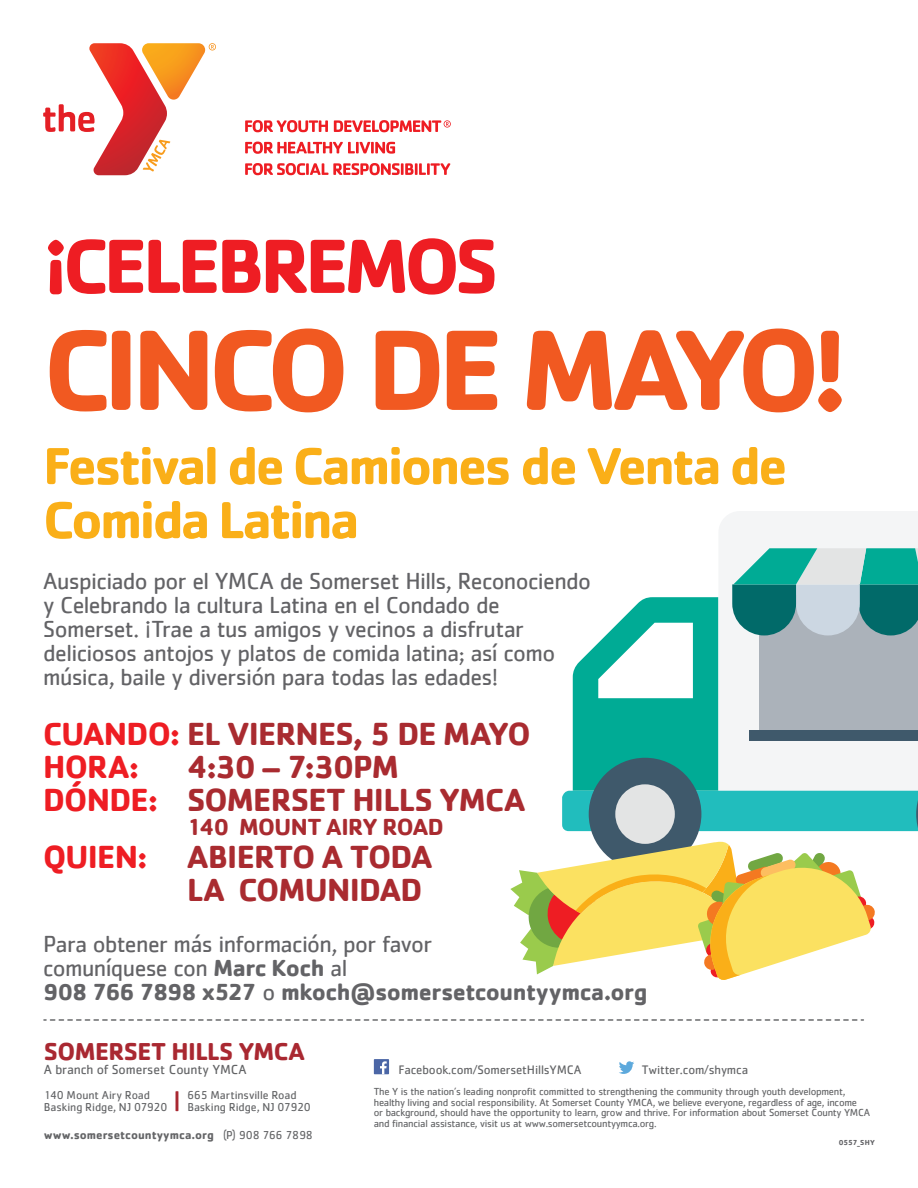
<style>
.page{position:relative;width:918px;height:1188px;background:#fff}
.page>*{position:absolute;margin:0;border:0;box-sizing:border-box;transform-origin:0 0}
.t1{font:700 118.5px "Cachet";letter-spacing:-.065em;color:#f15921}
.t2{font:700 79.5px "Cachet";letter-spacing:-.065em;color:#ee1d23}
.t3{font:700 54px/54px "Cachet";letter-spacing:-.055em;color:#faaf18}
.t4{font:700 33px/33px "Cachet";letter-spacing:-.025em;color:#a92b30}
.t5{font:700 25.35px "Cachet";letter-spacing:-.025em;color:#a92831}
.t6{font:24px/24px "Cachet";letter-spacing:-.025em;color:#636366}
.t7{font:700 24px "Cachet";letter-spacing:-.025em;color:#a92b30}
.t8{font:13.65px "Cachet";letter-spacing:-.005em;color:#636466}
.t9{font:12.75px "Cachet";letter-spacing:-.01em;color:#636466}
.t10{font:11.85px/12px "Cachet";letter-spacing:-.005em;color:#636466}
.t11{font:700 11.85px "Cachet";letter-spacing:-.005em;color:#636466}
.t12{font:10.65px/10.6px "Cachet";letter-spacing:-.025em;color:#636466}
.t13{font:700 7.5px "Cachet";color:#636366}
.s1{color:#ee1d23}
.s2{font-weight:700}
.s3{font-weight:400}
</style>
<div class="page">
<svg style="left:43px;top:43px;width:173px;height:132px"></svg>
<svg style="left:245px;top:120px;width:83px;height:12px"></svg>
<svg style="left:245px;top:142px;width:150px;height:12px"></svg>
<svg style="left:245px;top:163px;width:205px;height:12px"></svg>
<svg style="left:334px;top:120px;width:117px;height:12px"></svg>
<div style="left:719px;top:511px;width:199px;height:37px;background:#f4f5f6"></div>
<svg style="left:510px;top:548px;width:408px;height:432px"></svg>
<svg style="left:176px;top:1091px;width:2px;height:20px"></svg>
<div style="left:374px;top:1059px;width:15px;height:15px;background:#4b66a6"></div>
<svg style="left:380px;top:1061px;width:7px;height:13px"></svg>
<svg style="left:619px;top:1061px;width:15px;height:13px"></svg>
<svg style="left:44px;top:1019px;width:819px;height:2px"></svg>
<h2 class="t2" style="left:43px;top:215px;width:457px">¡CELEBREMOS</h2>
<h1 class="t1" style="left:43px;top:293px;width:807px">CINCO DE MAYO!</h1>
<h3 class="t3" style="left:43px;top:437px;width:746px">Festival de Camiones de Venta de<br>Comida Latina</h3>
<p class="t6" style="left:43px;top:569px;width:549px">Auspiciado por el YMCA de Somerset Hills, Reconociendo y Celebrando la cultura Latina en el Condado de Somerset. ¡Trae a tus amigos y vecinos a disfrutar deliciosos antojos y platos de comida latina; así como música, baile y diversión para todas las edades!</p>
<h3 class="t4" style="left:43px;top:716px;width:489px"><span class="s1">CUANDO:</span> EL VIERNES, 5 DE MAYO<br><span class="s1">HORA:</span></h3>
<h3 class="t4" style="left:43px;top:749px;width:484px;text-align:center">4:30 – 7:30PM<br><span class="s1">DÓNDE:</span> SOMERSET HILLS YMCA</h3>
<h3 class="t7" style="left:187px;top:812px;width:258px">140 MOUNT AIRY ROAD</h3>
<h3 class="t4" style="left:187px;top:839px;width:247px;text-indent:-144px"><span class="s1">QUIEN:</span> ABIERTO A TODA<br>LA COMUNIDAD</h3>
<h3 class="t6" style="left:43px;top:932px;width:606px">Para obtener más información, por favor<br>comuníquese con <span class="s2">Marc Koch</span> al<br><span class="s2">908 766 7898 x527</span> o <span class="s2">mkoch@somersetcountyymca.org</span></h3>
<h3 class="t5" style="left:44px;top:1035px;width:262px">SOMERSET HILLS YMCA</h3>
<p class="t10" style="left:44px;top:1089px;width:125px">140 Mount Airy Road<br>Basking Ridge, NJ 07920</p>
<p class="t11" style="left:44px;top:1127px;width:271px">www.somersetcountyymca.org <span class="s3">(P) 908 766 7898</span></p>
<p class="t8" style="left:44px;top:1062px;width:204px">A branch of Somerset County YMCA</p>
<p class="t9" style="left:398px;top:1063px;width:185px">Facebook.com/SomersetHillsYMCA</p>
<p class="t9" style="left:642px;top:1063px;width:108px">Twitter.com/shymca</p>
<p class="t12" style="left:374px;top:1086px;width:498px">The Y is the nation’s leading nonprofit committed to strengthening the community through youth development, healthy living and social responsibility. At Somerset County YMCA, we believe everyone, regardless of age, income<br>or background, should have the opportunity to learn, grow and thrive. For information about Somerset County YMCA and financial assistance, visit us at www.somersetcountyymca.org.</p>
<p class="t10" style="left:187px;top:1089px;width:125px">665 Martinsville Road<br>Basking Ridge, NJ 07920</p>
<p class="t13" style="left:839px;top:1137px;width:37px">0557_SHY</p>
</div>
